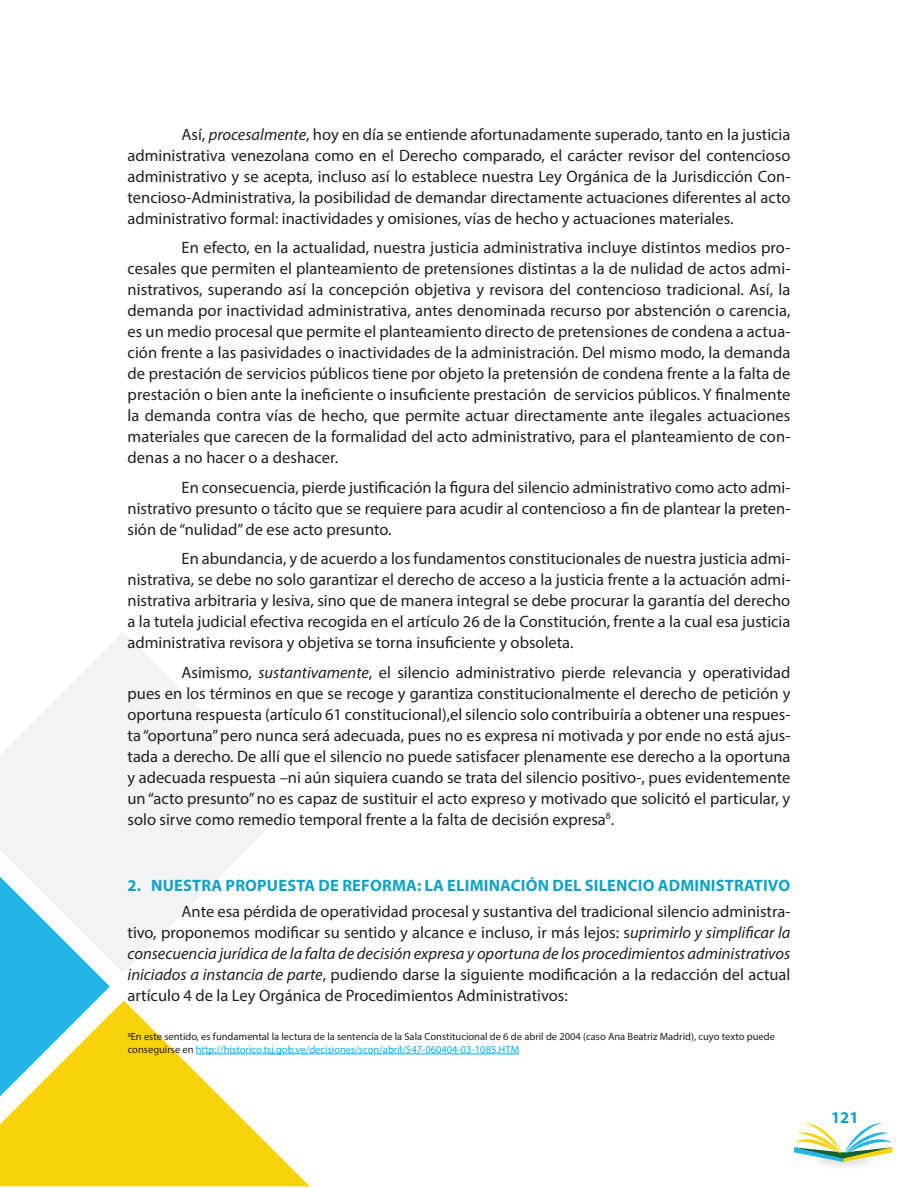
<style>
.page{position:relative;width:918px;height:1188px;background:#fff}
.page>*{position:absolute;margin:0;border:0;box-sizing:border-box;transform-origin:0 0}
.Parrafos{font:16.5px/21px "Myriad Pro";color:#231f20;text-align:justify}
.Títulos_Articulos{font:700 16.5px "Myriad Pro";letter-spacing:.01em;color:#13a3c2}
.Citas_Pie_de_Página{font:10.5px/12.6px "Myriad Pro";color:#231f20}
.s1{font-style:italic}
.s2{color:#00aeef}
</style>
<div class="page">
<svg style="left:794px;top:1123px;width:98px;height:39px"></svg>
<svg style="left:0;top:1000px;width:310px;height:186px;fill:#f8d309"></svg>
<svg style="left:0;top:973px;width:110px;height:123px"></svg>
<svg style="left:0;top:632px;width:293px;height:341px;fill:#f2f3f4"></svg>
<hr style="left:196px;top:1054px;width:323px;height:1px;background:#00aeef">
<p class="Parrafos" style="left:128px;top:124px;width:664px;text-indent:54px">Así, <span class="s1">procesalmente</span>, hoy en día se entiende afortunadamente superado, tanto en la justicia administrativa venezolana como en el Derecho comparado, el carácter revisor del contencioso administrativo y se acepta, incluso así lo establece nuestra Ley Orgánica de la Jurisdicción Con&shy;tencioso-Administrativa, la posibilidad de demandar directamente actuaciones diferentes al acto administrativo formal: inactividades y omisiones, vías de hecho y actuaciones materiales.</p>
<p class="Parrafos" style="left:128px;top:237px;width:664px;text-indent:54px">En efecto, en la actualidad, nuestra justicia administrativa incluye distintos medios pro&shy;cesales que permiten el planteamiento de pretensiones distintas a la de nulidad de actos admi&shy;nistrativos, superando así la concepción objetiva y revisora del contencioso tradicional. Así, la demanda por inactividad administrativa, antes denominada recurso por abstención o carencia, es un medio procesal que permite el planteamiento directo de pretensiones de condena a actua&shy;ción frente a las pasividades o inactividades de la administración. Del mismo modo, la demanda de prestación de servicios públicos tiene por objeto la pretensión de condena frente a la falta de prestación o bien ante la ineficiente o insuficiente prestación de servicios públicos. Y finalmente la demanda contra vías de hecho, que permite actuar directamente ante ilegales actuaciones materiales que carecen de la formalidad del acto administrativo, para el planteamiento de con&shy;denas a no hacer o a deshacer.</p>
<p class="Parrafos" style="left:128px;top:477px;width:664px;text-indent:54px">En consecuencia, pierde justificación la figura del silencio administrativo como acto admi&shy;nistrativo presunto o tácito que se requiere para acudir al contencioso a fin de plantear la preten&shy;sión de “nulidad” de ese acto presunto.</p>
<p class="Parrafos" style="left:128px;top:548px;width:664px;text-indent:54px">En abundancia, y de acuerdo a los fundamentos constitucionales de nuestra justicia admi&shy;nistrativa, se debe no solo garantizar el derecho de acceso a la justicia frente a la actuación admi&shy;nistrativa arbitraria y lesiva, sino que de manera integral se debe procurar la garantía del derecho a la tutela judicial efectiva recogida en el artículo 26 de la Constitución, frente a la cual esa justicia administrativa revisora y objetiva se torna insuficiente y obsoleta.</p>
<p class="Parrafos" style="left:128px;top:662px;width:664px;text-indent:54px">Asimismo, <span class="s1">sustantivamente</span>, el silencio administrativo pierde relevancia y operatividad pues en los términos en que se recoge y garantiza constitucionalmente el derecho de petición y oportuna respuesta (artículo 61 constitucional),el silencio solo contribuiría a obtener una respues&shy;ta “oportuna” pero nunca será adecuada, pues no es expresa ni motivada y por ende no está ajus&shy;tada a derecho. De allí que el silencio no puede satisfacer plenamente ese derecho a la oportuna y adecuada respuesta –ni aún siquiera cuando se trata del silencio positivo-, pues evidentemente un “acto presunto” no es capaz de sustituir el acto expreso y motivado que solicitó el particular, y solo sirve como remedio temporal frente a la falta de decisión expresa<sup>8</sup>.</p>
<p class="Títulos_Articulos" style="left:128px;top:875px;width:664px">2. NUESTRA PROPUESTA DE REFORMA: LA ELIMINACIÓN DEL SILENCIO ADMINISTRATIVO</p>
<p class="Parrafos" style="left:128px;top:900px;width:664px;text-indent:54px">Ante esa pérdida de operatividad procesal y sustantiva del tradicional silencio administra&shy;tivo, proponemos modificar su sentido y alcance e incluso, ir más lejos: s<span class="s1">uprimirlo y simplificar la consecuencia jurídica de la falta de decisión expresa y oportuna de los procedimientos administrativos iniciados a instancia de parte</span>, pudiendo darse la siguiente modificación a la redacción del actual artículo 4 de la Ley Orgánica de Procedimientos Administrativos:</p>
<p class="Citas_Pie_de_Página" style="left:128px;top:1030px;width:649px"><sup>8</sup>En este sentido, es fundamental la lectura de la sentencia de la Sala Constitucional de 6 de abril de 2004 (caso Ana Beatriz Madrid), cuyo texto puede conseguirse en <span class="s2">http://historico.tsj.gob.ve/decisiones/scon/abril/547-060404-03-1085.HTM</span></p>
<p class="Títulos_Articulos" style="left:831px;top:1107px;width:29px">121</p>
</div>
